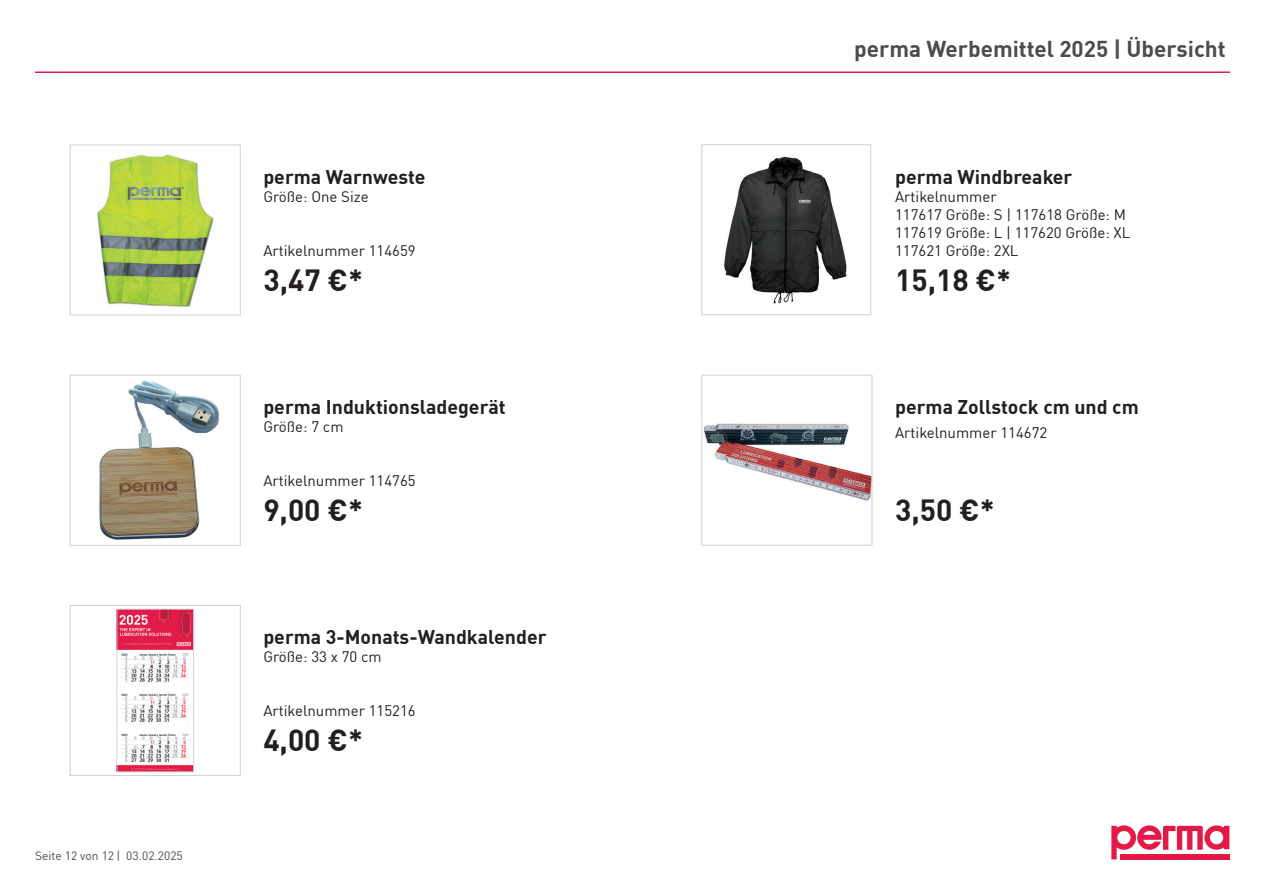
<style>
.page{position:relative;width:1263px;height:893px;background:#fff}
.page>*{position:absolute;margin:0;border:0;box-sizing:border-box;transform-origin:0 0}
.t1{font:700 30px "DIN Pro";color:#231f20}
.t2{font:700 22.5px "DIN Pro";color:#4b4c4d}
.t3{font:700 19.5px "DIN Pro";color:#231f20}
.t4{font:15px/18px "DIN Pro";color:#231f20}
.t5{font:12px "DIN Pro";color:#4b4c4d}
</style>
<div class="page">
<img style="left:99px;top:380px;width:120px;height:160px">
<div style="left:70px;top:375px;width:170px;height:170px;border:1px solid #cfd1d0"></div>
<img style="left:724px;top:156px;width:123px;height:148px">
<div style="left:702px;top:145px;width:169px;height:170px;border:1px solid #cfd1d0"></div>
<img style="left:704px;top:423px;width:166px;height:78px">
<div style="left:702px;top:375px;width:170px;height:170px;border:1px solid #cfd1d0"></div>
<img style="left:97px;top:153px;width:117px;height:154px">
<div style="left:70px;top:145px;width:170px;height:170px;border:1px solid #cfd1d0"></div>
<div style="left:70px;top:605px;width:170px;height:171px;border:1px solid #cfd1d0"></div>
<img style="left:119px;top:611px;width:73px;height:159px">
<div style="left:117px;top:609px;width:77px;height:163px;border:1px solid #d1d2d4"></div>
<svg style="left:1111px;top:825px;width:118px;height:34px"></svg>
<hr style="left:35px;top:71px;width:1195px;height:2px;background:#e31a47">
<p class="t5" style="left:35px;top:846px;width:149px">Seite 12 von 12 | 03.02.2025</p>
<h3 class="t3" style="left:263px;top:161px;width:164px">perma Warnweste</h3>
<p class="t4" style="left:263px;top:186px;width:107px">Größe: One Size</p>
<p class="t4" style="left:263px;top:240px;width:154px">Artikelnummer 114659</p>
<h1 class="t1" style="left:263px;top:256px;width:101px">3,47 €*</h1>
<h3 class="t3" style="left:263px;top:392px;width:244px">perma Induktionsladegerät</h3>
<p class="t4" style="left:263px;top:417px;width:82px">Größe: 7 cm</p>
<p class="t4" style="left:263px;top:471px;width:154px">Artikelnummer 114765</p>
<h1 class="t1" style="left:263px;top:487px;width:101px">9,00 €*</h1>
<h3 class="t3" style="left:263px;top:622px;width:285px">perma 3-Monats-Wandkalender</h3>
<p class="t4" style="left:263px;top:647px;width:120px">Größe: 33 x 70 cm</p>
<p class="t4" style="left:263px;top:701px;width:154px">Artikelnummer 115216</p>
<h1 class="t1" style="left:263px;top:717px;width:101px">4,00 €*</h1>
<h2 class="t2" style="left:854px;top:31px;width:373px">perma Werbemittel 2025 | Übersicht</h2>
<h3 class="t3" style="left:895px;top:161px;width:179px">perma Windbreaker</h3>
<p class="t4" style="left:895px;top:186px;width:237px">Artikelnummer<br>117617 Größe: S | 117618 Größe: M<br>117619 Größe: L | 117620 Größe: XL<br>117621 Größe: 2XL</p>
<h1 class="t1" style="left:895px;top:256px;width:118px">15,18 €*</h1>
<h3 class="t3" style="left:895px;top:392px;width:245px">perma Zollstock cm und cm</h3>
<p class="t4" style="left:895px;top:423px;width:154px">Artikelnummer 114672</p>
<h1 class="t1" style="left:895px;top:487px;width:101px">3,50 €*</h1>
</div>
